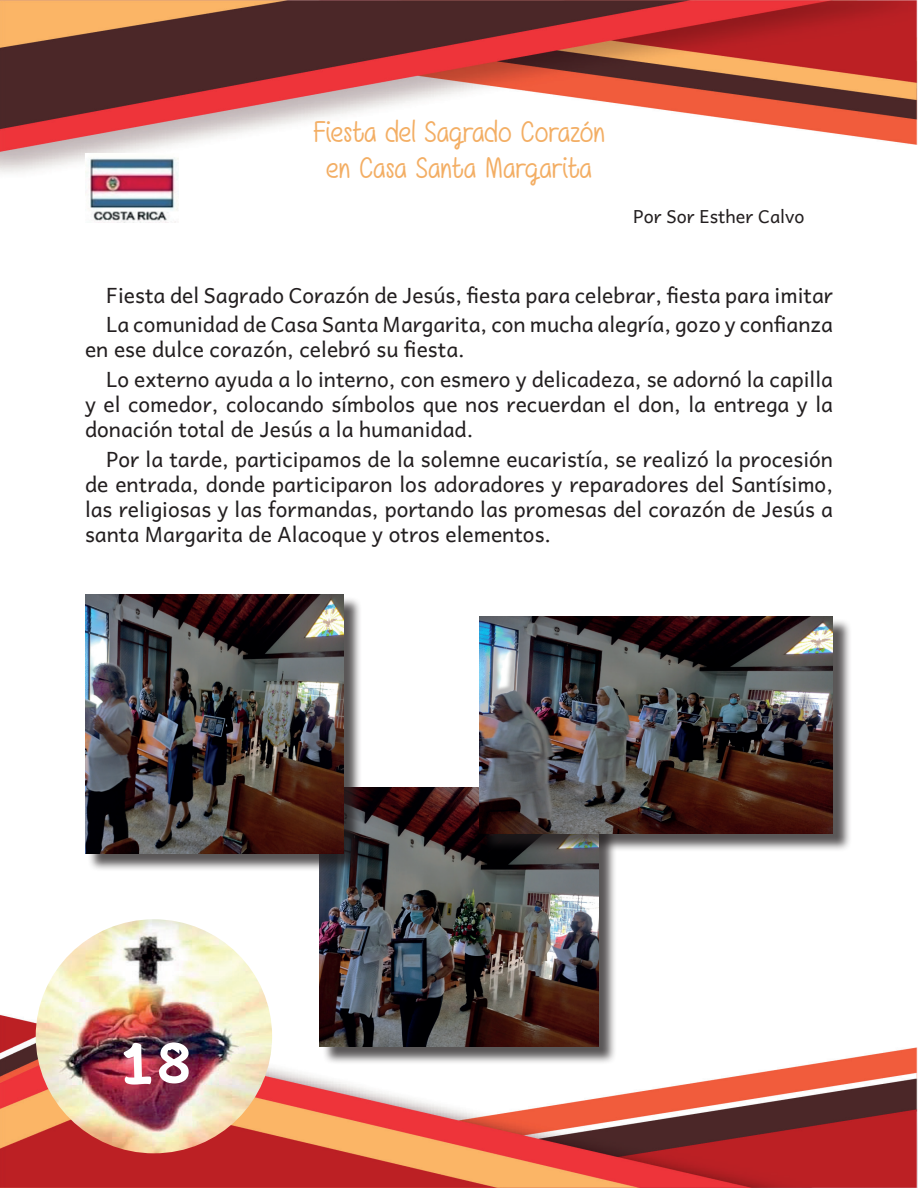
<style>
.page{position:relative;width:918px;height:1188px;background:#fff}
.page>*{position:absolute;margin:0;border:0;box-sizing:border-box;transform-origin:0 0}
.t1{font:700 54px "Waltograph UI";color:#fff}
.Estilo_de_párrafo_pa{font:30px "Girls Have Many Secrets";color:#f3ae64}
.t2{font:21px/25.2px "Andika Basic";color:#231f20;text-align:justify}
.t3{font:18px "Andika Basic";color:#231f20}
</style>
<div class="page">
<img style="left:0;top:974px;width:918px;height:213px">
<img style="left:36px;top:919px;width:236px;height:234px">
<img style="left:0;top:0;width:917px;height:223px">
<img style="left:917px;top:0;width:1px;height:145px">
<div style="left:322px;top:789px;width:295px;height:276px;background:#231f20;opacity:.75"></div>
<img style="left:320px;top:787px;width:278px;height:259px">
<div style="left:87px;top:596px;width:276px;height:276px;background:#231f20;opacity:.75"></div>
<img style="left:85px;top:594px;width:259px;height:259px">
<div style="left:482px;top:618px;width:370px;height:234px;background:#231f20;opacity:.75"></div>
<img style="left:480px;top:616px;width:353px;height:217px">
<img style="left:85px;top:154px;width:94px;height:68px">
<p class="Estilo_de_párrafo_pa" style="left:313px;top:114px;width:294px">Fiesta del Sagrado Corazón</p>
<p class="Estilo_de_párrafo_pa" style="left:326px;top:150px;width:267px">en Casa Santa Margarita</p>
<p class="t3" style="left:633px;top:200px;width:173px">Por Sor Esther Calvo</p>
<p class="t2" style="left:106px;top:279px;width:728px">Fiesta del Sagrado Corazón de Jesús, fiesta para celebrar, fiesta para imitar</p>
<p class="t2" style="left:85px;top:309px;width:749px;text-indent:21px">La comunidad de Casa Santa Margarita, con mucha alegría, gozo y confianza en ese dulce corazón, celebró su fiesta.</p>
<p class="t2" style="left:85px;top:364px;width:749px;text-indent:21px">Lo externo ayuda a lo interno, con esmero y delicadeza, se adornó la capilla y el comedor, colocando símbolos que nos recuerdan el don, la entrega y la donación total de Jesús a la humanidad.</p>
<p class="t2" style="left:85px;top:443px;width:749px;text-indent:21px">Por la tarde, participamos de la solemne eucaristía, se realizó la procesión de entrada, donde participaron los adoradores y reparadores del Santísimo, las religiosas y las formandas, portando las promesas del corazón de Jesús a santa Margarita de Alacoque y otros elementos.</p>
<h1 class="t1" style="left:117px;top:1033px;width:77px">18</h1>
</div>
